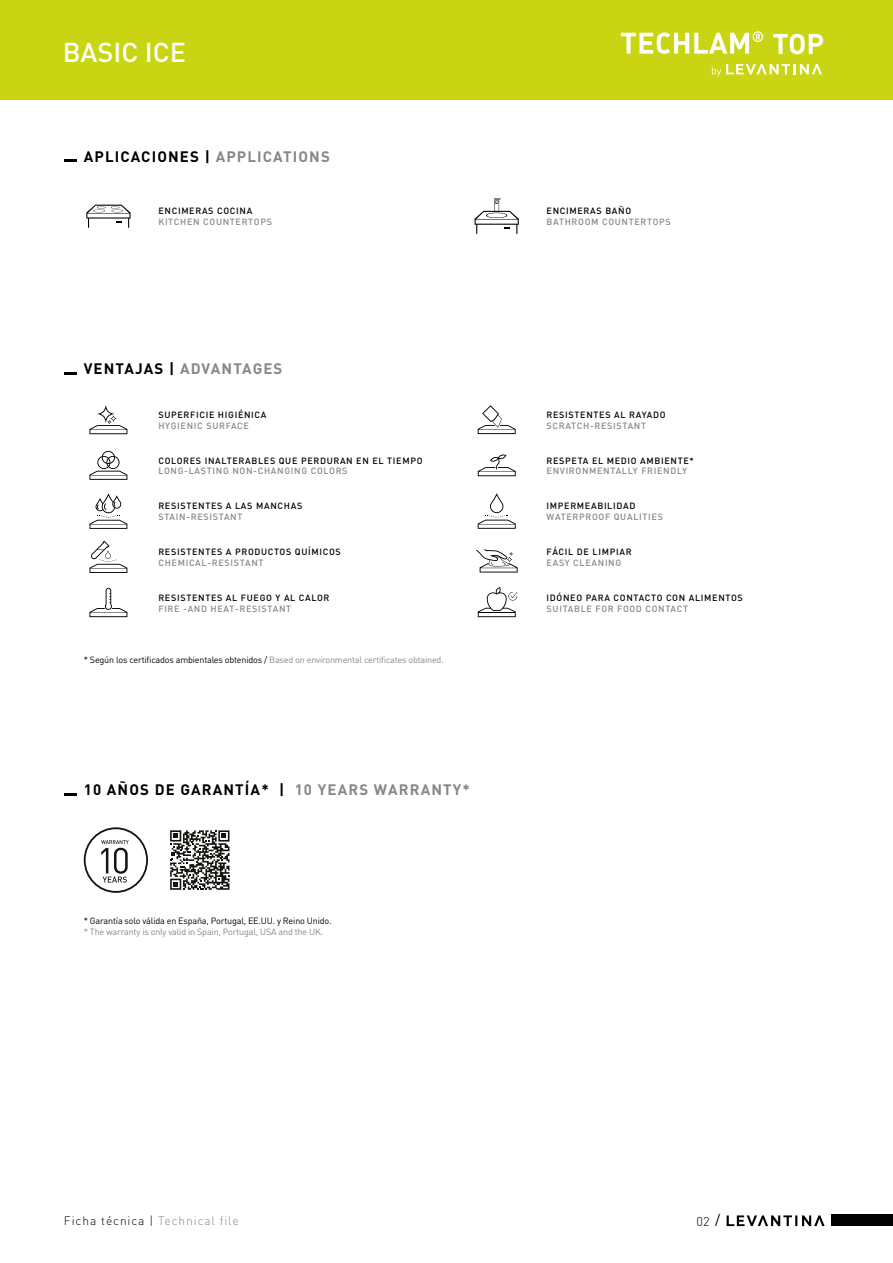
<style>
.page{position:relative;width:893px;height:1263px;background:#fff}
.page>*{position:absolute;margin:0;border:0;box-sizing:border-box;transform-origin:0 0}
.t1{font:500 27px "DIN";color:#fff}
.t2{font:700 15px "DIN";letter-spacing:.075em;color:#000}
.t3{font:700 15px "DIN";letter-spacing:.075em;color:#878786}
.t4{font:300 12.75px "DIN";color:#000}
.t5{font:300 12px "DIN";letter-spacing:.075em;color:#000}
.t6{font:500 9px "DIN";letter-spacing:.075em;color:#000}
.t7{font:500 9px "DIN";letter-spacing:.075em;color:#878786}
.t8{font:9px "DIN";letter-spacing:-.02em;color:#000}
.t9{font:9px "DIN";letter-spacing:-.02em;color:#878786}
.s1{color:#878786}
.s2{color:#000}
.s3{font-weight:400;font-size:14.25px}
</style>
<div class="page">
<div style="left:0;top:0;width:893px;height:100px;background:#c9d513"></div>
<svg style="left:64px;top:159px;width:13px;height:2px"></svg>
<svg style="left:64px;top:372px;width:13px;height:2px"></svg>
<div style="left:831px;top:1215px;width:62px;height:11px;background:#000"></div>
<svg style="left:727px;top:1215px;width:98px;height:11px"></svg>
<svg style="left:475px;top:198px;width:44px;height:36px"></svg>
<svg style="left:89px;top:588px;width:38px;height:29px"></svg>
<svg style="left:89px;top:405px;width:38px;height:29px"></svg>
<svg style="left:89px;top:451px;width:38px;height:29px"></svg>
<svg style="left:89px;top:493px;width:38px;height:36px"></svg>
<svg style="left:89px;top:541px;width:38px;height:32px"></svg>
<svg style="left:478px;top:405px;width:38px;height:29px"></svg>
<svg style="left:478px;top:454px;width:38px;height:22px"></svg>
<svg style="left:86px;top:205px;width:45px;height:23px"></svg>
<svg style="left:712px;top:64px;width:110px;height:13px"></svg>
<svg style="left:621px;top:31px;width:142px;height:23px"></svg>
<svg style="left:773px;top:34px;width:50px;height:20px"></svg>
<svg style="left:478px;top:587px;width:39px;height:30px"></svg>
<svg style="left:476px;top:549px;width:42px;height:23px"></svg>
<svg style="left:478px;top:493px;width:38px;height:36px"></svg>
<svg style="left:64px;top:793px;width:13px;height:2px"></svg>
<svg style="left:170px;top:830px;width:59px;height:60px"></svg>
<svg style="left:84px;top:827px;width:64px;height:66px"></svg>
<h1 class="t1" style="left:63px;top:34px;width:125px">BASIC ICE</h1>
<h2 class="t2" style="left:84px;top:146px;width:248px">APLICACIONES | <span class="s1">APPLICATIONS</span></h2>
<p class="t6" style="left:158px;top:205px;width:95px">ENCIMERAS COCINA</p>
<p class="t7" style="left:158px;top:216px;width:115px">KITCHEN COUNTERTOPS</p>
<h2 class="t3" style="left:84px;top:359px;width:200px"><span class="s2">VENTAJAS |</span> ADVANTAGES</h2>
<p class="t6" style="left:158px;top:409px;width:110px">SUPERFICIE HIGIÉNICA</p>
<p class="t7" style="left:158px;top:419px;width:92px">HYGIENIC SURFACE</p>
<p class="t6" style="left:158px;top:454px;width:266px">COLORES INALTERABLES QUE PERDURAN EN EL TIEMPO</p>
<p class="t7" style="left:158px;top:465px;width:191px">LONG-LASTING NON-CHANGING COLORS</p>
<p class="t6" style="left:158px;top:500px;width:145px">RESISTENTES A LAS MANCHAS</p>
<p class="t7" style="left:158px;top:511px;width:86px">STAIN-RESISTANT</p>
<p class="t6" style="left:158px;top:546px;width:184px">RESISTENTES A PRODUCTOS QUÍMICOS</p>
<p class="t7" style="left:158px;top:557px;width:107px">CHEMICAL-RESISTANT</p>
<p class="t6" style="left:158px;top:591px;width:173px">RESISTENTES AL FUEGO Y AL CALOR</p>
<p class="t7" style="left:158px;top:602px;width:134px">FIRE -AND HEAT-RESISTANT</p>
<p class="t8" style="left:84px;top:654px;width:361px">* Según los certificados ambientales obtenidos / <span class="s1">Based on environmental certificates obtained.</span></p>
<h2 class="t2" style="left:84px;top:780px;width:388px">10 AÑOS DE GARANTÍA* | <span class="s1">10 YEARS WARRANTY*</span></h2>
<p class="t8" style="left:84px;top:916px;width:249px">* Garantía solo válida en España, Portugal, EE.UU. y Reino Unido.</p>
<p class="t9" style="left:84px;top:927px;width:241px">* The warranty is only valid in Spain, Portugal, USA and the UK.</p>
<p class="t6" style="left:547px;top:205px;width:86px">ENCIMERAS BAÑO</p>
<p class="t7" style="left:547px;top:216px;width:126px">BATHROOM COUNTERTOPS</p>
<p class="t6" style="left:547px;top:409px;width:121px">RESISTENTES AL RAYADO</p>
<p class="t7" style="left:547px;top:419px;width:101px">SCRATCH-RESISTANT</p>
<p class="t6" style="left:547px;top:454px;width:149px">RESPETA EL MEDIO AMBIENTE*</p>
<p class="t7" style="left:547px;top:465px;width:142px">ENVIRONMENTALLY FRIENDLY</p>
<p class="t6" style="left:547px;top:500px;width:90px">IMPERMEABILIDAD</p>
<p class="t7" style="left:547px;top:511px;width:118px">WATERPROOF QUALITIES</p>
<p class="t6" style="left:547px;top:546px;width:86px">FÁCIL DE LIMPIAR</p>
<p class="t7" style="left:547px;top:556px;width:76px">EASY CLEANING</p>
<p class="t6" style="left:547px;top:591px;width:198px">IDÓNEO PARA CONTACTO CON ALIMENTOS</p>
<p class="t7" style="left:547px;top:602px;width:143px">SUITABLE FOR FOOD CONTACT</p>
<h3 class="t5" style="left:64px;top:1213px;width:176px">Ficha técnica | <span class="s1">Technical file</span></h3>
<h3 class="t4" style="left:696px;top:1213px;width:25px">02 <span class="s3">/</span></h3>
</div>
